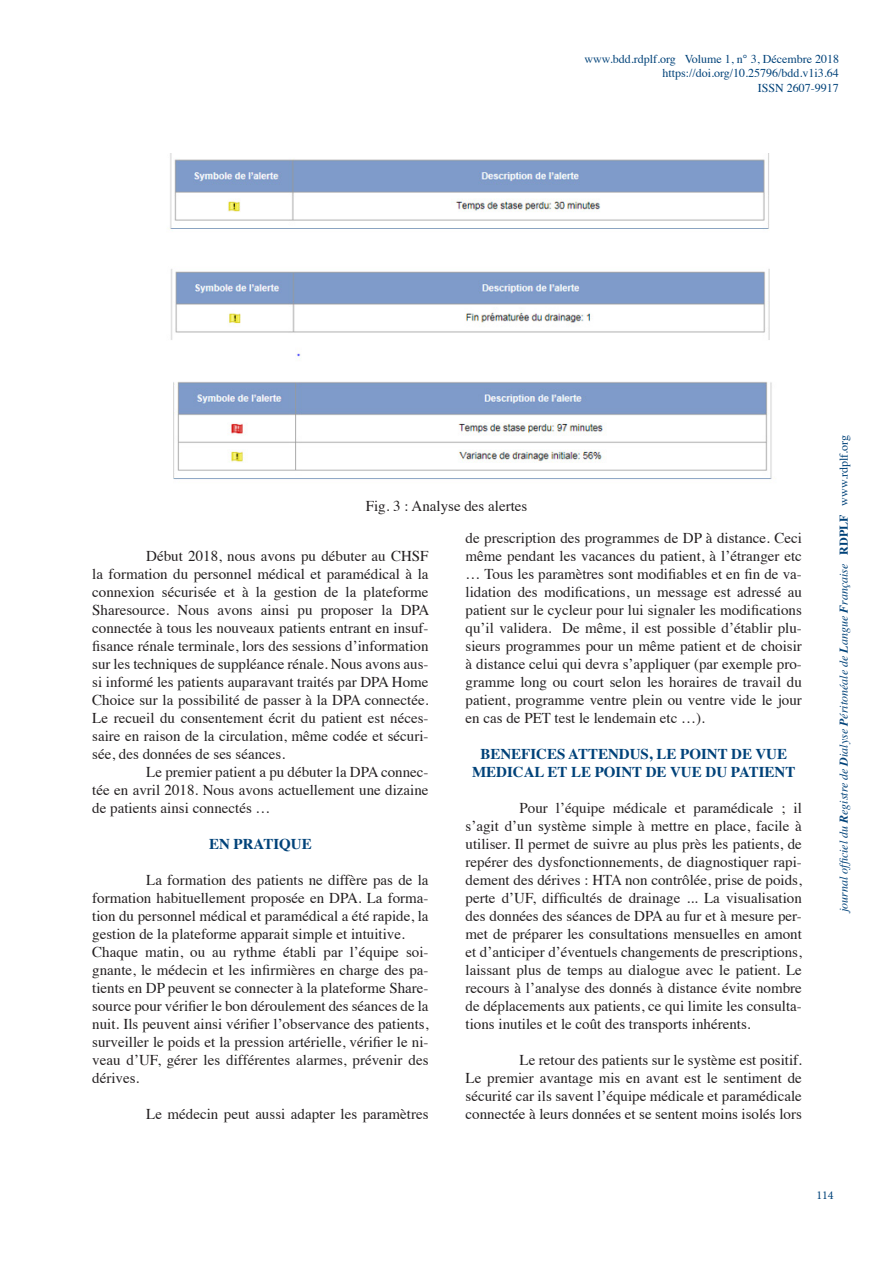
<style>
.page{position:relative;width:893px;height:1263px;background:#fff}
.page>*{position:absolute;margin:0;border:0;box-sizing:border-box;transform-origin:0 0}
.t1{font:15px/18px "Times";color:#231f20;text-align:justify}
.t2{font:700 15px/18px "Times";color:#004279;text-align:center}
.t3{font:12px "Times";color:#004279}
.t4{font:italic 12px "Times";color:#004279}
.t5{font:12px "Minion Pro";color:#004279}
.s1{font-weight:700}
.s2{font-weight:700;font-style:normal}
.s3{font-style:normal}
</style>
<div class="page">
<img style="left:170px;top:153px;width:602px;height:327px">
<p class="t3" style="left:585px;top:48px;width:256px">www.bdd.rdplf.org Volume 1, n° 3, Décembre 2018</p>
<p class="t3" style="left:662px;top:62px;width:178px">https://doi.org/10.25796/bdd.v1i3.64</p>
<p class="t3" style="left:758px;top:77px;width:82px">ISSN 2607-9917</p>
<p class="t1" style="left:366px;top:496px;width:163px">Fig. 3 : Analyse des alertes</p>
<p class="t1" style="left:92px;top:545px;width:339px;text-indent:54px">Début 2018, nous avons pu débuter au CHSF la formation du personnel médical et paramédical à la connexion sécurisée et à la gestion de la plateforme Sharesource. Nous avons ainsi pu proposer la DPA connectée à tous les nouveaux patients entrant en insuf&shy;fisance rénale terminale, lors des sessions d’information sur les techniques de suppléance rénale. Nous avons aus&shy;si informé les patients auparavant traités par DPA Home Choice sur la possibilité de passer à la DPA connectée.<br>Le recueil du consentement écrit du patient est néces&shy;saire en raison de la circulation, même codée et sécuri&shy;sée, des données de ses séances.</p>
<p class="t1" style="left:92px;top:761px;width:338px;text-indent:54px">Le premier patient a pu débuter la DPA connec&shy;tée en avril 2018. Nous avons actuellement une dizaine de patients ainsi connectés …</p>
<p class="t2" style="left:209px;top:833px;width:104px">EN PRATIQUE</p>
<p class="t1" style="left:92px;top:869px;width:338px;text-indent:54px">La formation des patients ne diffère pas de la formation habituellement proposée en DPA. La forma&shy;tion du personnel médical et paramédical a été rapide, la gestion de la plateforme apparait simple et intuitive.</p>
<p class="t1" style="left:92px;top:941px;width:338px">Chaque matin, ou au rythme établi par l’équipe soi&shy;gnante, le médecin et les infirmières en charge des pa&shy;tients en DP peuvent se connecter à la plateforme Share&shy;source pour vérifier le bon déroulement des séances de la nuit. Ils peuvent ainsi vérifier l’observance des patients, surveiller le poids et la pression artérielle, vérifier le ni&shy;veau d’UF, gérer les différentes alarmes, prévenir des dérives.</p>
<p class="t1" style="left:146px;top:1103px;width:284px">Le médecin peut aussi adapter les paramètres</p>
<p class="t1" style="left:466px;top:527px;width:338px">de prescription des programmes de DP à distance. Ceci même pendant les vacances du patient, à l’étranger etc … Tous les paramètres sont modifiables et en fin de va&shy;lidation des modifications, un message est adressé au patient sur le cycleur pour lui signaler les modifications qu’il validera. De même, il est possible d’établir plu&shy;sieurs programmes pour un même patient et de choisir à distance celui qui devra s’appliquer (par exemple pro&shy;gramme long ou court selon les horaires de travail du patient, programme ventre plein ou ventre vide le jour en cas de PET test le lendemain etc …).</p>
<p class="t2" style="left:472px;top:743px;width:325px">BENEFICES ATTENDUS, LE POINT DE VUE<br>MEDICAL ET LE POINT DE VUE DU PATIENT</p>
<p class="t1" style="left:466px;top:797px;width:338px;text-indent:54px">Pour l’équipe médicale et paramédicale ; il s’agit d’un système simple à mettre en place, facile à utiliser. Il permet de suivre au plus près les patients, de repérer des dysfonctionnements, de diagnostiquer rapi&shy;dement des dérives : HTA non contrôlée, prise de poids, perte d’UF, difficultés de drainage ... La visualisation des données des séances de DPA au fur et à mesure per&shy;met de préparer les consultations mensuelles en amont et d’anticiper d’éventuels changements de prescriptions, laissant plus de temps au dialogue avec le patient. Le recours à l’analyse des donnés à distance évite nombre de déplacements aux patients, ce qui limite les consulta&shy;tions inutiles et le coût des transports inhérents.</p>
<p class="t1" style="left:466px;top:1049px;width:338px;text-indent:54px">Le retour des patients sur le système est positif.<br>Le premier avantage mis en avant est le sentiment de sécurité car ils savent l’équipe médicale et paramédicale connectée à leurs données et se sentent moins isolés lors</p>
<p class="t4" style="left:833px;top:912px;width:478px;rotate:-90deg">journal officiel du <span class="s1">R</span>egistre de <span class="s1">D</span>ialyse <span class="s1">P</span>éritonéale de <span class="s1">L</span>angue <span class="s1">F</span>rançaise <span class="s2">RDPLF</span> <span class="s3">www.rdplf.org</span></p>
<p class="t5" style="left:816px;top:1187px;width:19px">114</p>
</div>
